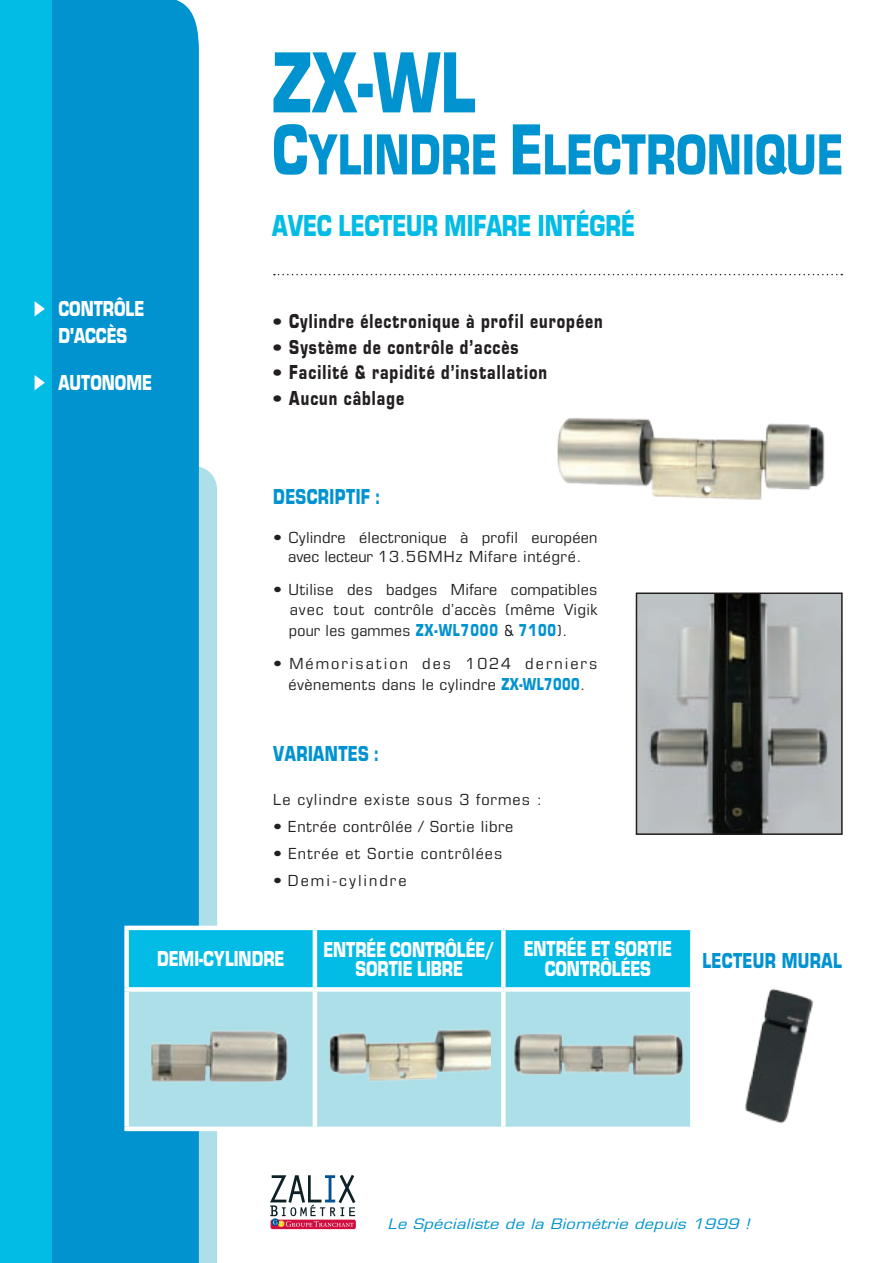
<style>
.page{position:relative;width:893px;height:1263px;background:#fff}
.page>*{position:absolute;margin:0;border:0;box-sizing:border-box;transform-origin:0 0}
.t1{font:900 condensed 90px "Eurostile";color:#0093d0}
.t2{font:900 condensed 60px "Eurostile";letter-spacing:.005em;color:#0093d0}
.t3{font:900 condensed 31.5px "Eurostile";color:#02bce5}
.t4{font:900 condensed 22.5px/27px "Eurostile";color:#fff}
.t5{font:900 condensed 22.5px "Eurostile";letter-spacing:.02em;color:#0093d0}
.t6{font:900 condensed 21px "Eurostile";letter-spacing:.05em;color:#231f20}
.t7{font:condensed 15.3px/19.5px "Eurostile";letter-spacing:.01em;color:#231f20;text-align:center;scale:1.18 1}
.t8{font:condensed 15.3px/21.6px "Eurostile";letter-spacing:.11em;color:#231f20;text-align:center;scale:1.18 1}
.t9{font:condensed 15.3px "Eurostile";letter-spacing:.03em;color:#231f20;scale:1.13 1}
.t10{font:condensed 15.3px "Eurostile";letter-spacing:.05em;color:#231f20;scale:1.16 1}
.t11{font:condensed 15.3px "Eurostile";letter-spacing:.03em;color:#231f20;scale:1.18 1}
.t12{font:condensed 15.3px "Eurostile";letter-spacing:.05em;color:#231f20;scale:1.18 1}
.t13{font:italic 14.1px "Eurostile";letter-spacing:.02em;color:#0093d0;scale:1.18 1}
.s1{font-size:75px}
.s2{font-weight:700;font-size:17.85px}
.s3{font-weight:900;font-size:18px;color:#0093d0}
</style>
<div class="page">
<div style="left:199px;top:466px;width:18px;height:797px;background:#addfe9"></div>
<div style="left:51px;top:0;width:148px;height:1263px;background:#0093d0"></div>
<div style="left:0;top:0;width:51px;height:1263px;background:#02bce5"></div>
<svg style="left:35px;top:301px;width:10px;height:15px"></svg>
<svg style="left:35px;top:375px;width:10px;height:15px"></svg>
<svg style="left:274px;top:274px;width:568px;height:1px"></svg>
<img style="left:639px;top:595px;width:201px;height:237px">
<div style="left:636px;top:592px;width:207px;height:243px;border:2px solid #231f20"></div>
<div style="left:127px;top:928px;width:188px;height:61px;background:#02bce5"></div>
<div style="left:317px;top:930px;width:373px;height:57px;background:#02bce5"></div>
<div style="left:129px;top:992px;width:561px;height:135px;background:#addfe9"></div>
<hr style="left:124px;top:926px;width:191px;height:4px;background:#fff">
<div style="left:124px;top:930px;width:5px;height:57px;background:#fff"></div>
<hr style="left:313px;top:930px;width:4px;height:57px;background:#fff">
<div style="left:501px;top:930px;width:5px;height:57px;background:#fff"></div>
<div style="left:124px;top:987px;width:191px;height:5px;background:#fff"></div>
<div style="left:124px;top:992px;width:5px;height:135px;background:#fff"></div>
<hr style="left:313px;top:992px;width:4px;height:135px;background:#fff">
<div style="left:501px;top:992px;width:5px;height:135px;background:#fff"></div>
<hr style="left:124px;top:1127px;width:191px;height:4px;background:#fff">
<img style="left:557px;top:418px;width:268px;height:82px">
<img style="left:146px;top:1021px;width:150px;height:74px">
<img style="left:328px;top:1025px;width:162px;height:57px">
<img style="left:512px;top:1025px;width:174px;height:60px">
<img style="left:745px;top:988px;width:68px;height:136px">
<div style="left:271px;top:1219px;width:85px;height:10px;background:#d10e40;border-radius:2px"></div>
<svg style="left:270px;top:1175px;width:85px;height:52px"></svg>
<h3 class="t4" style="left:58px;top:296px;width:77px;text-indent:56px">ÔLE<br>D'ACCÈS</h3>
<h3 class="t4" style="left:58px;top:369px;width:13px">AUTONO</h3>
<h3 class="t4" style="left:126px;top:369px;width:25px">ME</h3>
<h3 class="t4" style="left:58px;top:296px;width:12px">CONTR</h3>
<h1 class="t1" style="left:272px;top:33px;width:205px">ZX-WL</h1>
<h2 class="t2" style="left:272px;top:122px;width:572px"><span class="s1">C</span>YLINDRE <span class="s1">E</span>LECTRONIQUE</h2>
<h3 class="t3" style="left:272px;top:209px;width:364px">AVEC LECTEUR MIFARE INTÉGRÉ</h3>
<h3 class="t6" style="left:272px;top:310px;width:332px"><span class="s2">•</span> CYLINDRE ÉLECTRONIQUE À PROFIL EUROPÉEN</h3>
<h3 class="t6" style="left:272px;top:335px;width:248px"><span class="s2">•</span> SYSTÈME DE CONTRÔLE D’ACCÈS</h3>
<h3 class="t6" style="left:272px;top:361px;width:276px"><span class="s2">•</span> FACILITÉ &amp; RAPIDITÉ D’INSTALLATION</h3>
<h3 class="t6" style="left:272px;top:386px;width:133px"><span class="s2">•</span> AUCUN CÂBLAGE</h3>
<h3 class="t5" style="left:273px;top:484px;width:108px">DESCRIPTIF :</h3>
<p class="t7" style="left:273px;top:527px;width:276px">• Cylindre électronique à profil européen avec lecteur 13.56MHz Mifare intégré.</p>
<p class="t7" style="left:273px;top:580px;width:276px;text-align:right">• Utilise des badges Mifare compatibles avec tout contrôle d’accès (même Vigik</p>
<p class="t9" style="left:289px;top:622px;width:248px">pour les gammes <span class="s3">ZX-WL7000</span> &amp; <span class="s3">7100</span>).</p>
<p class="t8" style="left:273px;top:652px;width:276px">• Mémorisation des 1024 derniers évènements dans le cylindre <span class="s3">ZX-WL7000</span>.</p>
<h3 class="t5" style="left:273px;top:742px;width:12px">VARIANTES</h3>
<h3 class="t5" style="left:375px;top:742px;width:5px">:</h3>
<p class="t10" style="left:273px;top:790px;width:233px">Le cylindre existe sous 3 formes :</p>
<p class="t11" style="left:273px;top:817px;width:205px">• Entrée contrôlée / Sortie libre</p>
<p class="t12" style="left:273px;top:844px;width:196px">• Entrée et Sortie contrôlées</p>
<p class="t8" style="left:273px;top:869px;width:115px">• Demi-cylindre</p>
<h3 class="t4" style="left:157px;top:945px;width:58px">DEMI-CYLINDRE</h3>
<h3 class="t4" style="left:323px;top:936px;width:12px">ENTR</h3>
<h3 class="t4" style="left:367px;top:936px;width:36px">ÉE CONTR</h3>
<h3 class="t4" style="left:445px;top:936px;width:51px">ÔLÉE/</h3>
<h3 class="t4" style="left:355px;top:955px;width:11px">SORTIE</h3>
<h3 class="t4" style="left:417px;top:955px;width:36px">LIBRE</h3>
<h3 class="t4" style="left:545px;top:939px;width:91px;line-height:19.5px;text-indent:-21px">ENTRÉE ET SORTIE<br>CONTR</h3>
<h3 class="t4" style="left:600px;top:955px;width:41px">ÔLÉES</h3>
<h3 class="t5" style="left:702px;top:948px;width:141px">LECTEUR MURAL</h3>
<p class="t13" style="left:388px;top:1215px;width:308px">Le Spécialiste de la Biométrie depuis 1999 !</p>
</div>
